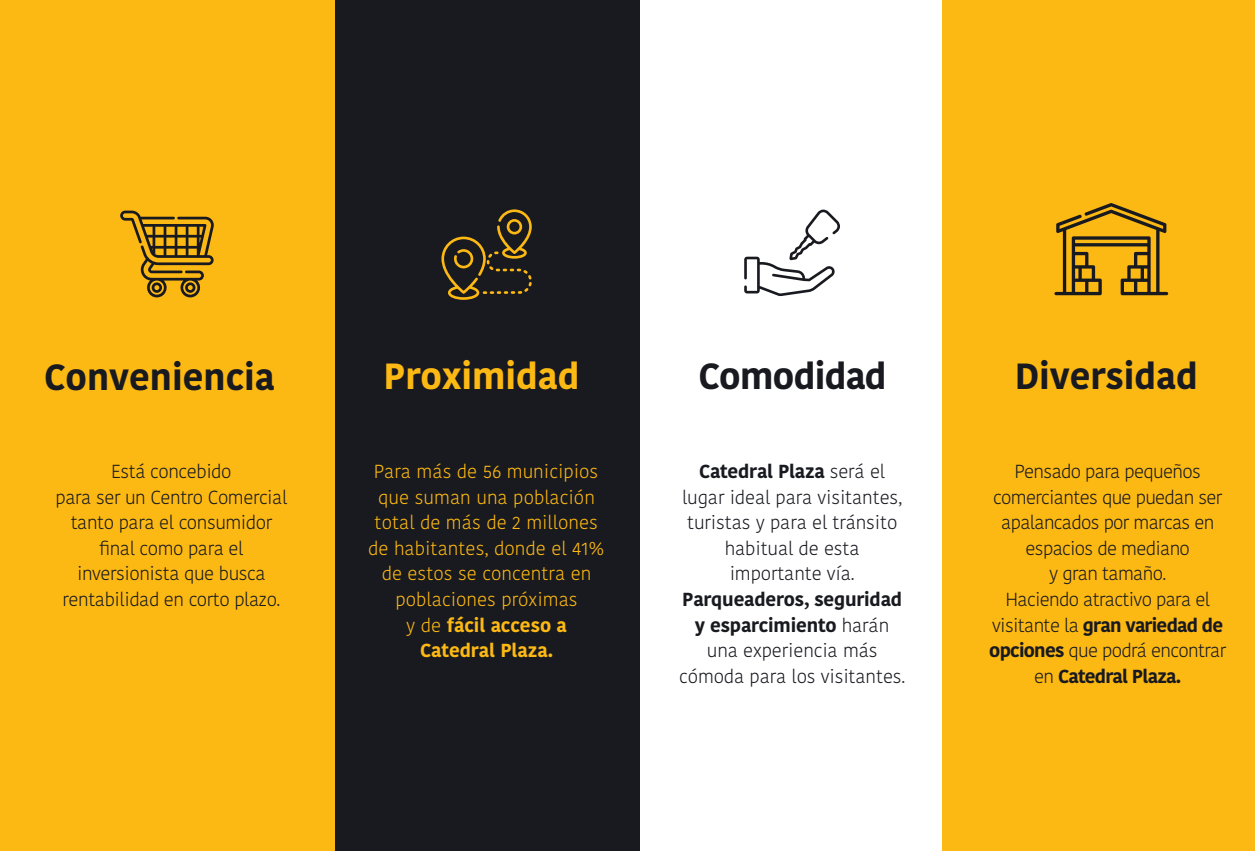
<style>
.page{position:relative;width:1255px;height:851px;background:#fff}
.page>*{position:absolute;margin:0;border:0;box-sizing:border-box;transform-origin:0 0}
.t1{font:700 36.3px "Kohinoor Bangla";color:#191a20}
.t2{font:700 36.3px "Kohinoor Bangla";color:#fdb913}
.t3{font:700 36.3px "Kohinoor Bangla";letter-spacing:-.02em;color:#191a20}
.t4{font:300 18.75px/25.5px "Kohinoor Bangla";letter-spacing:-.025em;color:#191a20;text-align:center}
.t5{font:300 18.75px/25.5px "Kohinoor Bangla";color:#fdb913;text-align:center}
.s1{font-weight:700}
</style>
<div class="page">
<div style="left:0;top:0;width:335px;height:850px;background:#fdb913"></div>
<div style="left:335px;top:0;width:304px;height:850px;background:#191a20"></div>
<div style="left:942px;top:0;width:312px;height:850px;background:#fdb913"></div>
<svg style="left:120px;top:210px;width:94px;height:87px"></svg>
<svg style="left:441px;top:209px;width:91px;height:91px"></svg>
<svg style="left:1054px;top:203px;width:114px;height:92px"></svg>
<svg style="left:744px;top:209px;width:96px;height:87px"></svg>
<h1 class="t1" style="left:44px;top:345px;width:232px">Conveniencia</h1>
<p class="t4" style="left:56px;top:458px;width:233px">Está concebido<br>para ser un Centro Comercial tanto para el consumidor final como para el inversionista que busca rentabilidad en corto plazo.</p>
<h1 class="t2" style="left:383px;top:344px;width:197px">Proximidad</h1>
<p class="t5" style="left:368px;top:458px;width:237px">Para más de 56 municipios que suman una población total de más de 2 millones de habitantes, donde el 41% de estos se concentra en poblaciones próximas<br>y de <span class="s1">fácil acceso a<br>Catedral Plaza.</span></p>
<h1 class="t3" style="left:698px;top:344px;width:189px">Comodidad</h1>
<p class="t4" style="left:682px;top:458px;width:222px"><span class="s1">Catedral Plaza</span> será el lugar ideal para visitantes, turistas y para el tránsito habitual de esta importante vía.</p>
<p class="t4" style="left:679px;top:586px;width:228px"><span class="s1">Parqueaderos, seguridad y esparcimiento</span> harán una experiencia más cómoda para los visitantes.</p>
<h1 class="t1" style="left:1014px;top:344px;width:184px">Diversidad</h1>
<p class="t4" style="left:989px;top:458px;width:238px">Pensado para pequeños comerciantes que puedan ser apalancados por marcas en espacios de mediano<br>y gran tamaño.<br>Haciendo atractivo para el visitante la <span class="s1">gran variedad de opciones</span> que podrá encontrar en <span class="s1">Catedral Plaza.</span></p>
</div>
